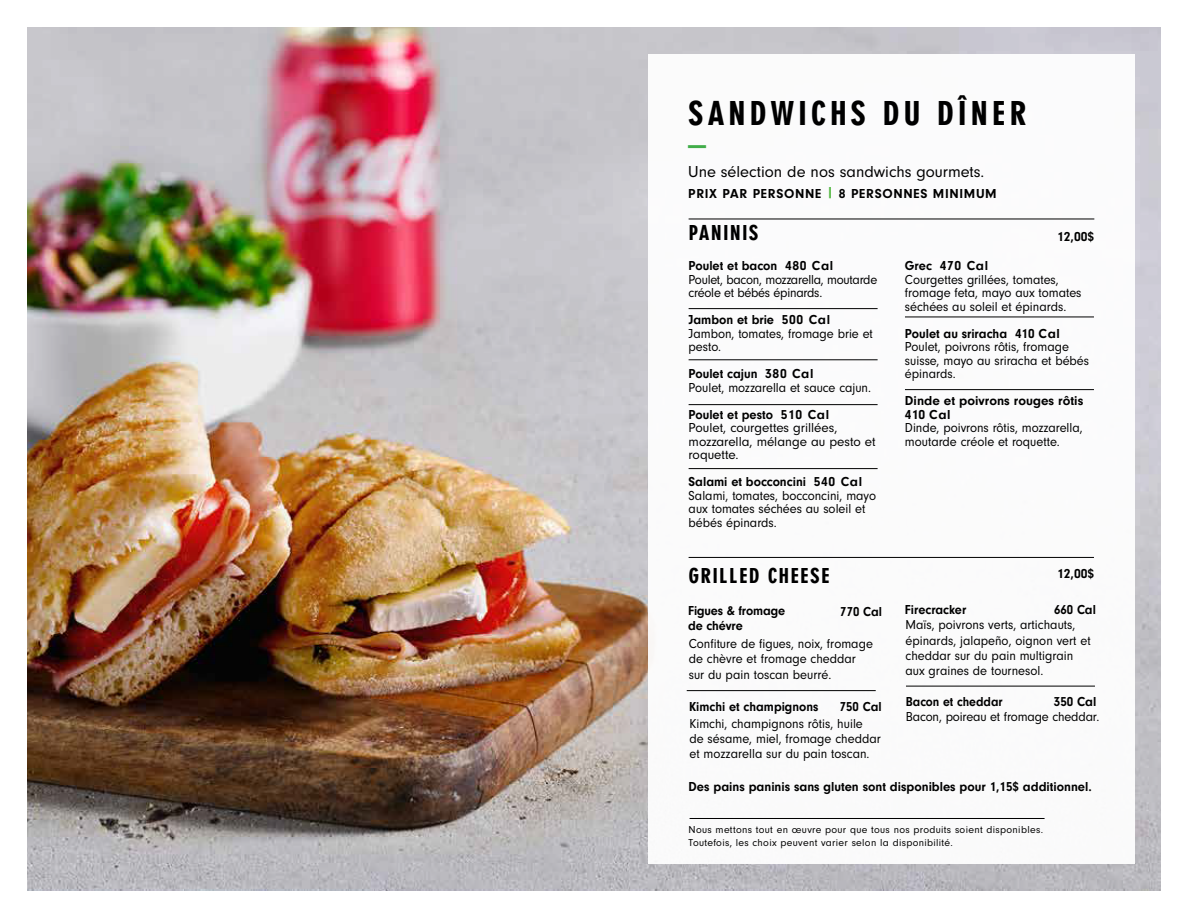
<style>
.page{position:relative;width:1188px;height:918px;background:#fff}
.page>*{position:absolute;margin:0;border:0;box-sizing:border-box;transform-origin:0 0}
.t1{font:900 36px "Neuzeit Gro Ext";letter-spacing:.1em;color:#000}
.t2{font:900 36px "Neuzeit Gro Ext";color:#41ad49}
.t3{font:900 22.5px "Neuzeit Gro Ext";letter-spacing:.05em;color:#000}
.t4{font:16.5px "Neuzeit Gro";color:#000}
.t5{font:13.5px/13.5px "Neuzeit Gro";color:#000;scale:.95 1}
.t6{font:700 13.5px "Neuzeit Gro";color:#000;scale:.95 1}
.t7{font:700 13.5px/15.3px "Neuzeit Gro";color:#000;scale:.94 1}
.t8{font:700 13.5px "Neuzeit Gro";color:#000;scale:.96 1}
.t9{font:13.5px/13.5px "Neuzeit Gro";color:#000}
.t10{font:13.5px/13.5px "Neuzeit Gro";letter-spacing:-.02em;color:#000;scale:.95 1}
.t11{font:700 13.5px/13.5px "Neuzeit Gro";color:#000}
.t12{font:700 13.5px "Neuzeit Gro";letter-spacing:.05em;color:#000}
.t13{font:700 13.5px "Neuzeit Gro";color:#000;scale:.91 1}
.t14{font:700 13.5px "Neuzeit Gro";letter-spacing:.04em;color:#000;scale:.95 1}
.t15{font:10.5px/13.5px "Neuzeit Gro";letter-spacing:.03em;color:#000}
.s1{color:#58b947}
</style>
<div class="page">
<img style="left:27px;top:27px;width:1134px;height:864px">
<div style="left:648px;top:54px;width:486px;height:810px;background:#fff"></div>
<hr style="left:689px;top:219px;width:405px;height:1px;background:#000">
<hr style="left:689px;top:308px;width:189px;height:1px;background:#000">
<hr style="left:689px;top:359px;width:189px;height:1px;background:#000">
<hr style="left:689px;top:404px;width:189px;height:1px;background:#000">
<hr style="left:689px;top:468px;width:189px;height:1px;background:#000">
<hr style="left:905px;top:317px;width:189px;height:1px;background:#000">
<hr style="left:905px;top:389px;width:189px;height:1px;background:#000">
<hr style="left:690px;top:818px;width:355px;height:1px;background:#000">
<hr style="left:689px;top:557px;width:405px;height:1px;background:#000">
<hr style="left:906px;top:686px;width:189px;height:1px;background:#000">
<hr style="left:687px;top:690px;width:189px;height:1px;background:#000">
<h1 class="t1" style="left:688px;top:94px;width:340px">SANDWICHS DU DÎNER</h1>
<h1 class="t2" style="left:688px;top:112px;width:19px">_</h1>
<p class="t4" style="left:688px;top:163px;width:298px">Une sélection de nos sandwichs gourmets.</p>
<p class="t12" style="left:688px;top:186px;width:310px">PRIX PAR PERSONNE <span class="s1">|</span> 8 PERSONNES MINIMUM</p>
<h2 class="t3" style="left:689px;top:221px;width:71px">PANINIS</h2>
<p class="t11" style="left:1057px;top:230px;width:39px">12,00$</p>
<p class="t6" style="left:689px;top:258px;width:154px">Poulet et bacon 480 Cal</p>
<p class="t10" style="left:689px;top:273px;width:200px">Poulet, bacon, mozzarella, moutarde créole et bébés épinards.</p>
<p class="t6" style="left:689px;top:312px;width:151px">Jambon et brie 500 Cal</p>
<p class="t5" style="left:689px;top:327px;width:195px">Jambon, tomates, fromage brie et pesto.</p>
<p class="t6" style="left:689px;top:366px;width:133px">Poulet cajun 380 Cal</p>
<p class="t5" style="left:689px;top:381px;width:194px">Poulet, mozzarella et sauce cajun.</p>
<p class="t6" style="left:689px;top:407px;width:149px">Poulet et pesto 510 Cal</p>
<p class="t9" style="left:689px;top:422px;width:188px">Poulet, courgettes grillées, mozzarella, mélange au pesto et roquette.</p>
<p class="t6" style="left:689px;top:474px;width:184px">Salami et bocconcini 540 Cal</p>
<p class="t5" style="left:689px;top:489px;width:199px">Salami, tomates, bocconcini, mayo aux tomates séchées au soleil et bébés épinards.</p>
<h2 class="t3" style="left:689px;top:563px;width:143px">GRILLED CHEESE</h2>
<p class="t7" style="left:688px;top:603px;width:104px">Figues &amp; fromage de chévre</p>
<p class="t7" style="left:840px;top:604px;width:46px">770 Cal</p>
<p class="t5" style="left:689px;top:636px;width:195px;line-height:15.5px">Confiture de figues, noix, fromage de chèvre et fromage cheddar sur du pain toscan beurré.</p>
<p class="t7" style="left:689px;top:699px;width:139px">Kimchi et champignons</p>
<p class="t7" style="left:840px;top:700px;width:46px">750 Cal</p>
<p class="t5" style="left:689px;top:716px;width:203px;line-height:15.5px">Kimchi, champignons rôtis, huile<br>de sésame, miel, fromage cheddar et mozzarella sur du pain toscan.</p>
<p class="t14" style="left:905px;top:258px;width:89px">Grec 470 Cal</p>
<p class="t5" style="left:905px;top:273px;width:187px">Courgettes grillées, tomates, fromage feta, mayo aux tomates séchées au soleil et épinards.</p>
<p class="t6" style="left:905px;top:326px;width:165px">Poulet au sriracha 410 Cal</p>
<p class="t5" style="left:905px;top:341px;width:195px">Poulet, poivrons rôtis, fromage suisse, mayo au sriracha et bébés épinards.</p>
<p class="t11" style="left:905px;top:394px;width:180px">Dinde et poivrons rouges rôtis<br>410 Cal</p>
<p class="t5" style="left:905px;top:422px;width:189px">Dinde, poivrons rôtis, mozzarella, moutarde créole et roquette.</p>
<p class="t11" style="left:1057px;top:567px;width:39px">12,00$</p>
<p class="t7" style="left:905px;top:602px;width:67px">Firecracker</p>
<p class="t7" style="left:1054px;top:602px;width:46px">660 Cal</p>
<p class="t5" style="left:905px;top:617px;width:196px;line-height:15.5px">Maïs, poivrons verts, artichauts, épinards, jalapeño, oignon vert et cheddar sur du pain multigrain aux graines de tournesol.</p>
<p class="t13" style="left:906px;top:694px;width:108px">Bacon et cheddar</p>
<p class="t8" style="left:1054px;top:694px;width:46px">350 Cal</p>
<p class="t5" style="left:906px;top:710px;width:205px">Bacon, poireau et fromage cheddar.</p>
<p class="t8" style="left:689px;top:779px;width:421px">Des pains paninis sans gluten sont disponibles pour 1,15$ additionnel.</p>
<p class="t15" style="left:689px;top:823px;width:356px">Nous mettons tout en œuvre pour que tous nos produits soient disponibles.<br>Toutefois, les choix peuvent varier selon la disponibilité.</p>
</div>
